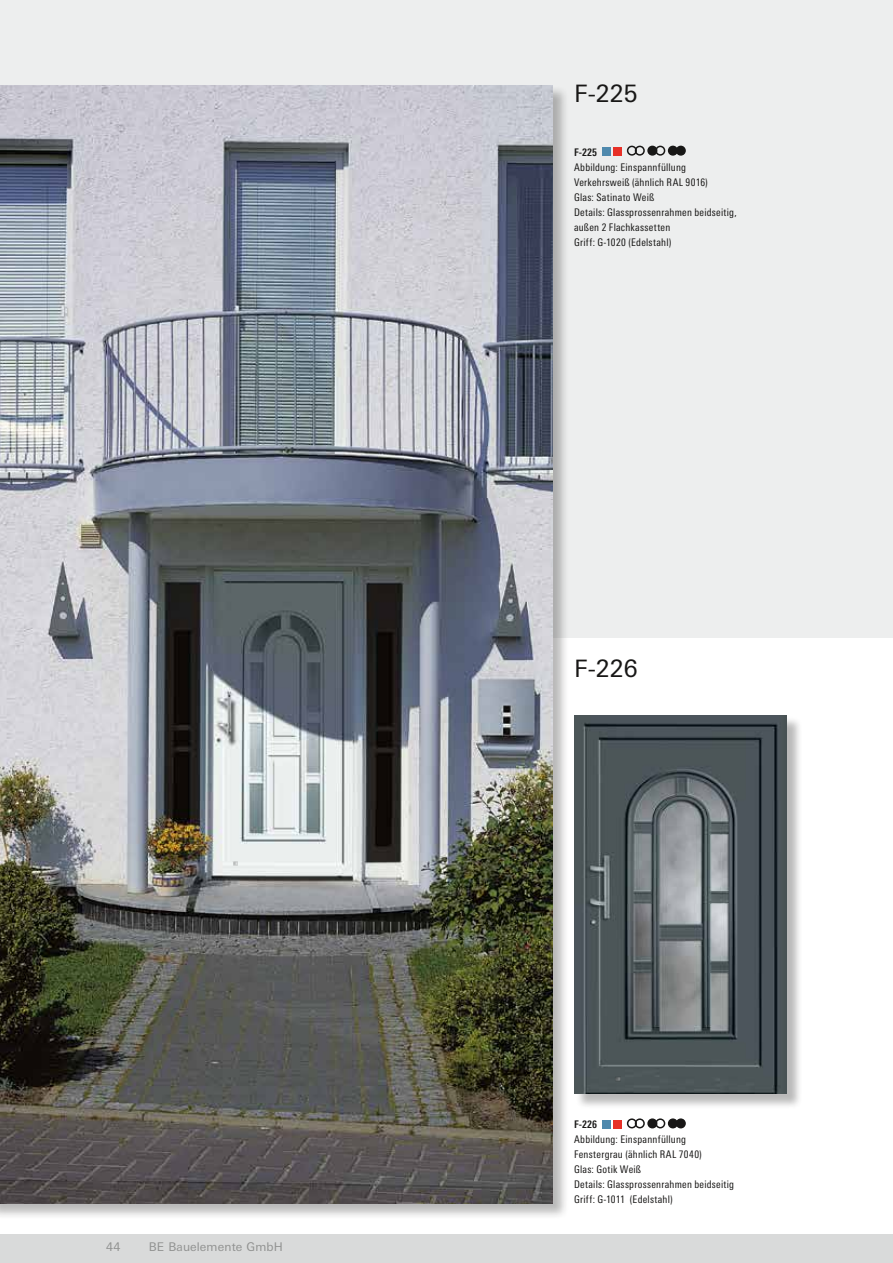
<style>
.page{position:relative;width:893px;height:1263px;background:#edeeee}
.page>*{position:absolute;margin:0;border:0;box-sizing:border-box;transform-origin:0 0}
.t1{font:24px "LT Univers Basic";color:#181716}
.t2{font:12px "LT Univers Basic";letter-spacing:.01em;color:#919291}
.t3{font:condensed 10.5px/15px "LT Univers";letter-spacing:.02em;color:#181716}
.t4{font:700 condensed 10.5px "LT Univers";letter-spacing:.005em;color:#181716}
</style>
<div class="page">
<div style="left:0;top:1233px;width:893px;height:30px;background:#d9dada"></div>
<div style="left:0;top:638px;width:893px;height:595px;background:#fff"></div>
<div style="left:602px;top:147px;width:9px;height:9px;background:#4f89ad"></div>
<div style="left:613px;top:147px;width:9px;height:9px;background:#e73027"></div>
<div style="left:627px;top:146px;width:10px;height:10px;border:2px solid #181716;border-radius:50%"></div>
<div style="left:635px;top:146px;width:10px;height:10px;border:2px solid #181716;border-radius:50%"></div>
<div style="left:648px;top:146px;width:9px;height:9px;background:#181716;border-radius:50%"></div>
<div style="left:647px;top:146px;width:10px;height:10px;border:2px solid #181716;border-radius:50%"></div>
<div style="left:655px;top:146px;width:10px;height:10px;border:2px solid #181716;border-radius:50%"></div>
<div style="left:669px;top:146px;width:8px;height:9px;background:#181716;border-radius:50%"></div>
<div style="left:668px;top:146px;width:10px;height:10px;border:2px solid #181716;border-radius:50%"></div>
<div style="left:676px;top:146px;width:9px;height:9px;background:#181716;border-radius:50%"></div>
<div style="left:676px;top:146px;width:10px;height:10px;border:2px solid #181716;border-radius:50%"></div>
<div style="left:602px;top:1120px;width:9px;height:8px;background:#4f89ad"></div>
<div style="left:613px;top:1120px;width:9px;height:8px;background:#e73027"></div>
<div style="left:627px;top:1118px;width:10px;height:10px;border:2px solid #181716;border-radius:50%"></div>
<div style="left:635px;top:1118px;width:10px;height:10px;border:2px solid #181716;border-radius:50%"></div>
<div style="left:648px;top:1119px;width:9px;height:9px;background:#181716;border-radius:50%"></div>
<div style="left:647px;top:1118px;width:10px;height:10px;border:2px solid #181716;border-radius:50%"></div>
<div style="left:655px;top:1118px;width:10px;height:10px;border:2px solid #181716;border-radius:50%"></div>
<div style="left:669px;top:1119px;width:8px;height:9px;background:#181716;border-radius:50%"></div>
<div style="left:668px;top:1118px;width:10px;height:10px;border:2px solid #181716;border-radius:50%"></div>
<div style="left:676px;top:1119px;width:9px;height:9px;background:#181716;border-radius:50%"></div>
<div style="left:676px;top:1118px;width:10px;height:10px;border:2px solid #181716;border-radius:50%"></div>
<div style="left:575px;top:716px;width:227px;height:393px;background:#181716;opacity:.3"></div>
<img style="left:574px;top:715px;width:213px;height:379px">
<svg style="left:615px;top:1077px;width:6px;height:4px"></svg>
<div style="left:0;top:85px;width:570px;height:1135px;background:#181716;opacity:.3"></div>
<img style="left:0;top:85px;width:553px;height:1118px">
<svg style="left:233px;top:861px;width:5px;height:4px"></svg>
<p class="t2" style="left:106px;top:1240px;width:16px">44</p>
<p class="t2" style="left:149px;top:1240px;width:136px">BE Bauelemente GmbH</p>
<h1 class="t1" style="left:574px;top:80px;width:65px">F-225</h1>
<p class="t4" style="left:574px;top:146px;width:25px">F-225</p>
<p class="t3" style="left:574px;top:159px;width:164px">Abbildung: Einspannfüllung<br>Verkehrsweiß (ähnlich RAL 9016)<br>Glas: Satinato Weiß<br>Details: Glassprossenrahmen beidseitig, außen 2 Flachkassetten<br>Griff: G-1020 (Edelstahl)</p>
<h1 class="t1" style="left:574px;top:654px;width:65px">F-226</h1>
<p class="t4" style="left:574px;top:1118px;width:25px">F-226</p>
<p class="t3" style="left:574px;top:1132px;width:162px">Abbildung: Einspannfüllung<br>Fenstergrau (ähnlich RAL 7040)<br>Glas: Gotik Weiß<br>Details: Glassprossenrahmen beidseitig<br>Griff: G-1011 (Edelstahl)</p>
</div>
